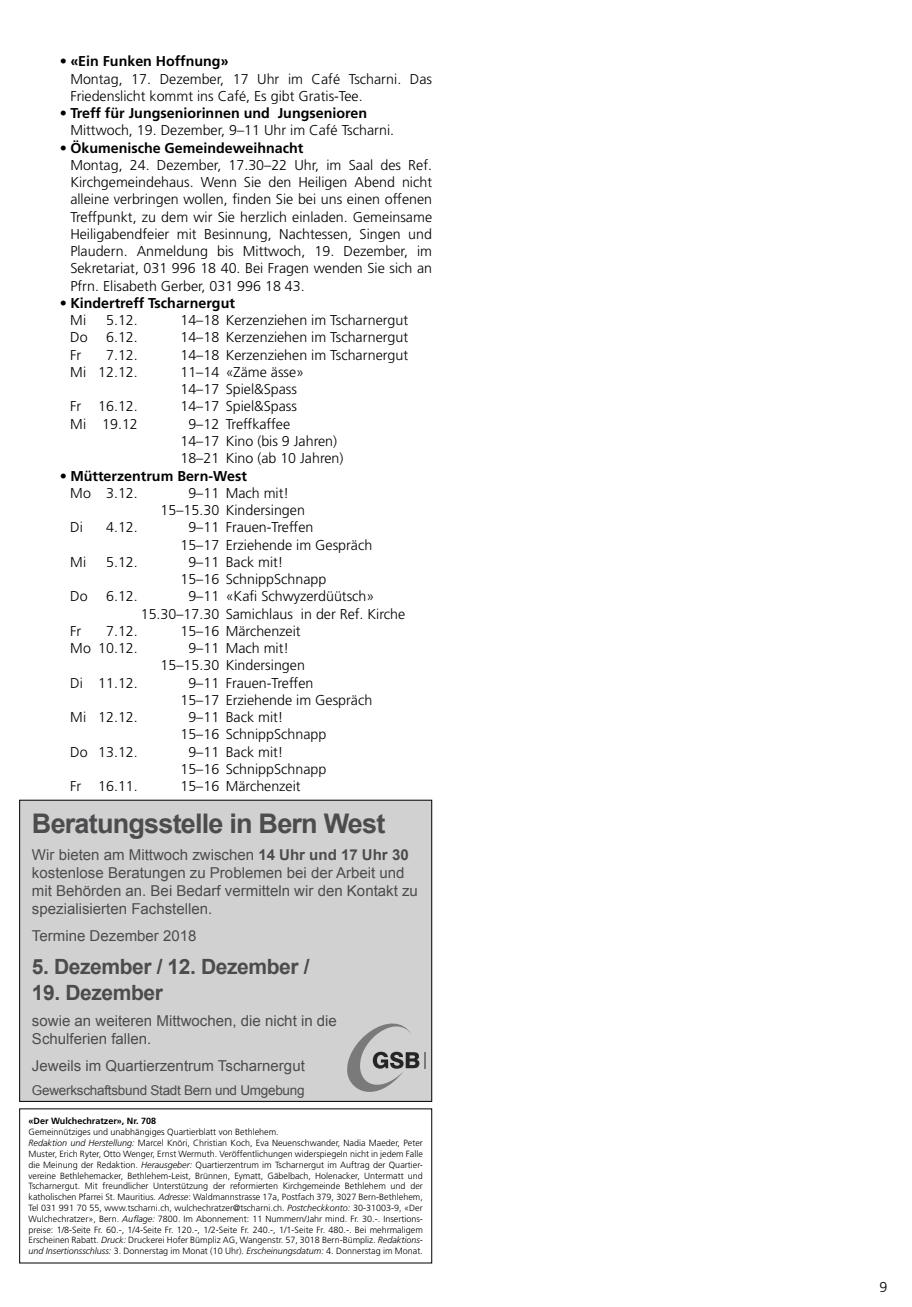
<style>
.page{position:relative;width:912px;height:1307px;background:#fff}
.page>*{position:absolute;margin:0;border:0;box-sizing:border-box;transform-origin:0 0}
.t1{font:700 27px "Arial";letter-spacing:-.03em;color:#4c4c4e}
.t2{font:700 21px "Arial";letter-spacing:-.02em;color:#4c4c4e}
.t3{font:15px/18px "Arial";color:#4c4c4e}
.t4{font:300 14.25px/17.2px "Frutiger";color:#000}
.t5{font:700 14.25px "Frutiger";color:#000}
.t6{font:13.5px "Arial";letter-spacing:-.02em;color:#4c4c4e}
.t7{font:300 9px/10.8px "Frutiger";color:#000}
.t8{font:700 9px "Frutiger";color:#000}
.s1{font-weight:700}
.s2{font-style:italic}
</style>
<div class="page">
<div style="left:19px;top:800px;width:413px;height:302px;background:#d1d1d1"></div>
<svg style="left:347px;top:1023px;width:78px;height:69px"></svg>
<div style="left:19px;top:800px;width:413px;height:302px;border:1px solid #000"></div>
<p class="t5" style="left:60px;top:53px;width:170px">• «Ein Funken Hoffnung»</p>
<p class="t4" style="left:70px;top:70px;width:363px">Montag, 17. Dezember, 17 Uhr im Café Tscharni. Das<br>Friedenslicht kommt ins Café, Es gibt Gratis-Tee.</p>
<p class="t5" style="left:60px;top:105px;width:309px">• Treff für Jungseniorinnen und Jungsenioren</p>
<p class="t4" style="left:70px;top:122px;width:325px">Mittwoch, 19. Dezember, 9–11 Uhr im Café Tscharni.</p>
<p class="t5" style="left:60px;top:139px;width:245px">• Ökumenische Gemeindeweihnacht</p>
<p class="t4" style="left:70px;top:156px;width:363px;text-align:justify">Montag, 24. Dezember, 17.30–22 Uhr, im Saal des Ref.<br>Kirchgemeindehaus. Wenn Sie den Heiligen Abend nicht alleine verbringen wollen, finden Sie bei uns einen offenen Treffpunkt, zu dem wir Sie herzlich einladen. Gemeinsame Heiligabendfeier mit Besinnung, Nachtessen, Singen und Plaudern. Anmeldung bis Mittwoch, 19. Dezember, im Sekretariat, 031 996 18 40. Bei Fragen wenden Sie sich an Pfrn. Elisabeth Gerber, 031 996 18 43.</p>
<p class="t5" style="left:60px;top:295px;width:177px">• Kindertreff Tscharnergut</p>
<p class="t4" style="left:70px;top:312px;width:17px">Mi</p>
<p class="t4" style="left:106px;top:312px;width:33px">5.12.</p>
<p class="t4" style="left:180px;top:312px;width:229px">14–18 Kerzenziehen im Tscharnergut</p>
<p class="t4" style="left:70px;top:329px;width:19px">Do</p>
<p class="t4" style="left:106px;top:329px;width:33px">6.12.</p>
<p class="t4" style="left:180px;top:329px;width:229px">14–18 Kerzenziehen im Tscharnergut</p>
<p class="t4" style="left:70px;top:346px;width:13px">Fr</p>
<p class="t4" style="left:106px;top:346px;width:33px">7.12.</p>
<p class="t4" style="left:180px;top:346px;width:229px">14–18 Kerzenziehen im Tscharnergut</p>
<p class="t4" style="left:70px;top:364px;width:69px">Mi 12.12.</p>
<p class="t4" style="left:180px;top:364px;width:125px">11–14 «Zäme ässe»<br>14–17 Spiel&amp;Spass</p>
<p class="t4" style="left:70px;top:398px;width:69px">Fr 16.12.</p>
<p class="t4" style="left:180px;top:398px;width:118px">14–17 Spiel&amp;Spass</p>
<p class="t4" style="left:70px;top:415px;width:69px">Mi 19.12</p>
<p class="t4" style="left:180px;top:415px;width:164px;text-indent:8px">9–12 Treffkaffee<br>14–17 Kino (bis 9 Jahren)<br>18–21 Kino (ab 10 Jahren)</p>
<p class="t5" style="left:60px;top:467px;width:189px">• Mütterzentrum Bern-West</p>
<p class="t4" style="left:70px;top:484px;width:69px">Mo 3.12.</p>
<p class="t4" style="left:160px;top:484px;width:146px;text-indent:28px">9–11 Mach mit!<br>15–15.30 Kindersingen</p>
<p class="t4" style="left:70px;top:519px;width:14px">Di</p>
<p class="t4" style="left:106px;top:519px;width:33px">4.12.</p>
<p class="t4" style="left:180px;top:519px;width:193px;text-indent:8px">9–11 Frauen-Treffen<br>15–17 Erziehende im Gespräch</p>
<p class="t4" style="left:70px;top:553px;width:17px">Mi</p>
<p class="t4" style="left:106px;top:553px;width:33px">5.12.</p>
<p class="t4" style="left:180px;top:553px;width:147px;text-indent:8px">9–11 Back mit!<br>15–16 SchnippSchnapp</p>
<p class="t4" style="left:70px;top:588px;width:19px">Do</p>
<p class="t4" style="left:106px;top:588px;width:33px">6.12.</p>
<p class="t4" style="left:141px;top:588px;width:266px;text-indent:48px">9–11 «Kafi Schwyzerdüütsch»<br>15.30–17.30 Samichlaus in der Ref. Kirche</p>
<p class="t4" style="left:70px;top:622px;width:13px">Fr</p>
<p class="t4" style="left:106px;top:622px;width:33px">7.12.</p>
<p class="t4" style="left:180px;top:622px;width:122px">15–16 Märchenzeit</p>
<p class="t4" style="left:70px;top:640px;width:69px">Mo 10.12.</p>
<p class="t4" style="left:160px;top:640px;width:146px;text-indent:28px">9–11 Mach mit!<br>15–15.30 Kindersingen</p>
<p class="t4" style="left:70px;top:674px;width:69px">Di 11.12.</p>
<p class="t4" style="left:180px;top:674px;width:193px;text-indent:8px">9–11 Frauen-Treffen<br>15–17 Erziehende im Gespräch</p>
<p class="t4" style="left:70px;top:709px;width:69px">Mi 12.12.</p>
<p class="t4" style="left:180px;top:709px;width:147px;text-indent:8px">9–11 Back mit!<br>15–16 SchnippSchnapp</p>
<p class="t4" style="left:70px;top:743px;width:69px">Do 13.12.</p>
<p class="t4" style="left:180px;top:743px;width:147px;text-indent:8px">9–11 Back mit!<br>15–16 SchnippSchnapp</p>
<p class="t4" style="left:70px;top:778px;width:69px">Fr 16.11.</p>
<p class="t4" style="left:180px;top:778px;width:122px">15–16 Märchenzeit</p>
<h1 class="t1" style="left:32px;top:806px;width:355px">Beratungsstelle in Bern West</h1>
<p class="t3" style="left:32px;top:846px;width:387px">Wir bieten am Mittwoch zwischen <span class="s1">14 Uhr und 17 Uhr 30 </span>kostenlose Beratungen zu Problemen bei der Arbeit und mit Behörden an. Bei Bedarf vermitteln wir den Kontakt zu spezialisierten Fachstellen.</p>
<p class="t3" style="left:32px;top:926px;width:166px">Termine Dezember 2018</p>
<h2 class="t2" style="left:32px;top:953px;width:279px">5. Dezember / 12. Dezember /</h2>
<h2 class="t2" style="left:32px;top:978px;width:132px">19. Dezember</h2>
<p class="t3" style="left:32px;top:1012px;width:306px">sowie an weiteren Mittwochen, die nicht in die<br>Schulferien fallen.</p>
<p class="t3" style="left:32px;top:1056px;width:274px">Jeweils im Quartierzentrum Tscharnergut</p>
<p class="t6" style="left:32px;top:1082px;width:274px">Gewerkschaftsbund Stadt Bern und Umgebung</p>
<p class="t8" style="left:29px;top:1116px;width:129px">«Der Wulchechratzer», Nr. 708</p>
<p class="t7" style="left:29px;top:1127px;width:395px">Gemeinnütziges und unabhängiges Quartierblatt von Bethlehem.<br><span class="s2">Redaktion und Herstellung:</span> Marcel Knöri, Christian Koch, Eva Neuenschwander, Nadia Maeder, Peter Muster, Erich Ryter, Otto Wenger, Ernst Wermuth. Veröffentlichungen widerspiegeln nicht in jedem Falle die Meinung der Redaktion. <span class="s2">Herausgeber:</span> Quartierzentrum im Tscharnergut im Auftrag der Quartier&shy;vereine Bethlehemacker, Bethlehem-Leist, Brünnen, Eymatt, Gäbelbach, Holenacker, Untermatt und Tscharnergut. Mit freundlicher Unterstützung der reformierten Kirchgemeinde Bethlehem und der katholischen Pfarrei St. Mauritius. <span class="s2">Adresse</span>: Waldmannstrasse 17a, Postfach 379, 3027 Bern-Bethlehem, Tel 031 991 70 55, www.tscharni.ch, wulchechratzer@tscharni.ch. <span class="s2">Postcheckkonto:</span> 30-31003-9, «Der Wulchechratzer», Bern. <span class="s2">Auflage:</span> 7800. Im Abonnement: 11 Nummern/Jahr mind. Fr. 30.-. Insertions&shy;preise: 1/8-Seite Fr. 60.-, 1/4-Seite Fr. 120.-, 1/2-Seite Fr. 240.-, 1/1-Seite Fr. 480.-. Bei mehrmaligem Erscheinen Rabatt. <span class="s2">Druck:</span> Druckerei Hofer Bümpliz AG, Wangenstr. 57, 3018 Bern-Bümpliz. <span class="s2">Redaktions&shy;und Insertionsschluss:</span> 3. Donnerstag im Monat (10 Uhr). <span class="s2">Erscheinungsdatum:</span> 4. Donnerstag im Monat.</p>
<p class="t4" style="left:879px;top:1279px;width:9px">9</p>
</div>
